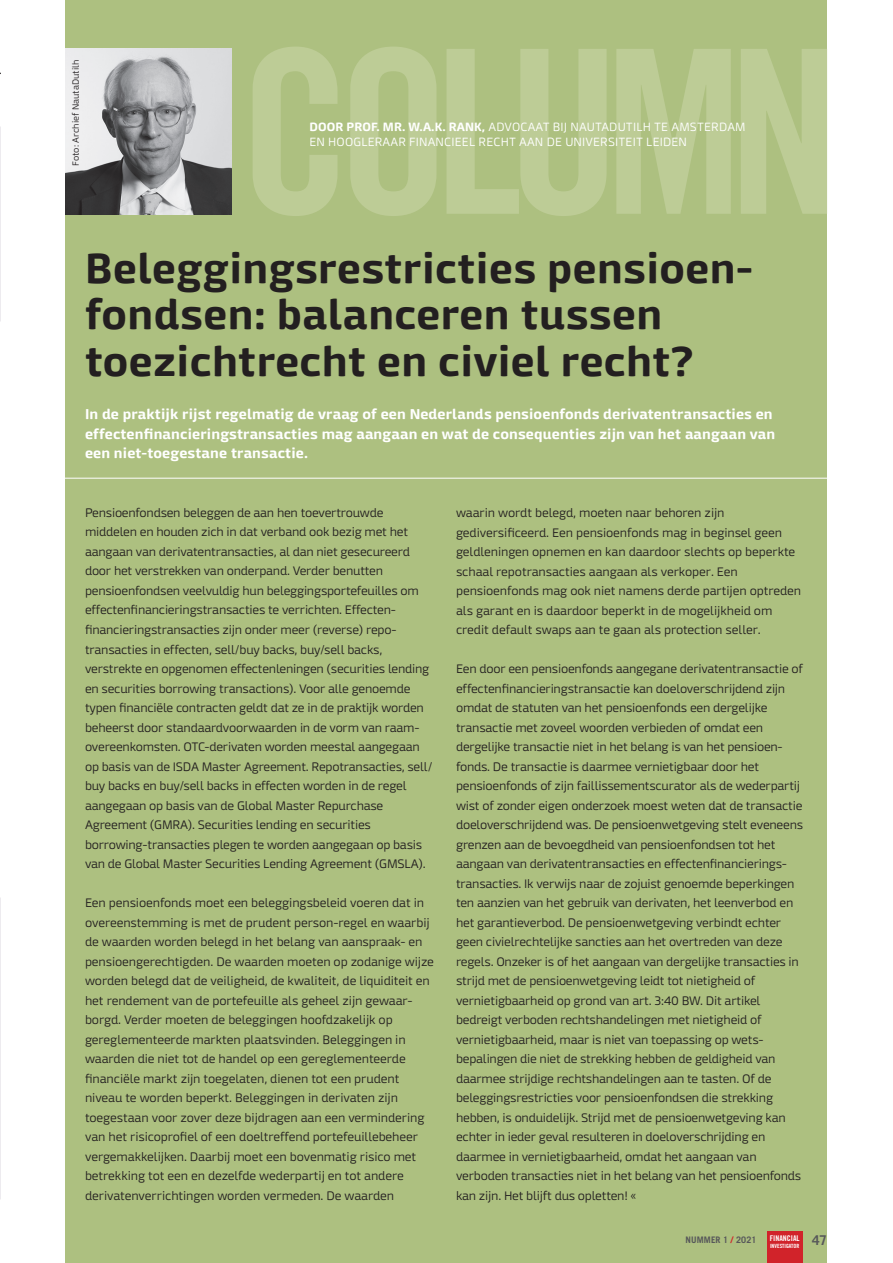
<style>
.page{position:relative;width:893px;height:1263px;background:#fff}
.page>*{position:absolute;margin:0;border:0;box-sizing:border-box;transform-origin:0 0}
.t1{font:700 42px/46.5px "Mangerica";letter-spacing:.01em;color:#231f20}
.t2{font:700 14.25px/19.5px "Mangerica";letter-spacing:.01em;color:#fff}
.t3{font:700 13.5px "Trade Gothic LT";color:#57585a}
.t4{font:300 12.3px/19.5px "Mangerica";letter-spacing:-.02em;color:#231f20}
.t5{font:300 12px/15px "Mangerica";letter-spacing:.01em;color:#fff}
.t6{font:300 9px "Mangerica";color:#231f20}
.t7{font:700 9px "Trade Gothic LT";letter-spacing:.01em;color:#57585a}
.t8{font:7.8px "Trade Gothic LT Bold Cond Twenty";color:#fff}
.t9{font:5.7px "Trade Gothic LT Bold Cond Twenty";color:#fff}
.s1{font-weight:700}
.s2{color:#d1232a}
</style>
<div class="page">
<div style="left:66px;top:0;width:761px;height:1263px;background:#adc080"></div>
<img style="left:66px;top:49px;width:166px;height:166px">
<svg style="left:253px;top:47px;width:574px;height:169px;fill:#bdcc96"></svg>
<hr style="left:0;top:478px;width:893px;height:1px;background:#fff">
<div style="left:767px;top:1231px;width:35px;height:32px;background:#d1232a"></div>
<p class="t6" style="left:70px;top:166px;width:108px;rotate:-90deg">Foto: Archief NautaDutilh</p>
<p class="t5" style="left:309px;top:120px;width:438px"><span class="s1">DOOR PROF. MR. W.A.K. RANK,</span> ADVOCAAT BIJ NAUTADUTILH TE AMSTERDAM<br>EN HOOGLERAAR FINANCIEEL RECHT AAN DE UNIVERSITEIT LEIDEN</p>
<h1 class="t1" style="left:85px;top:245px;width:669px">Beleggingsrestricties pensioen&shy;fondsen: balanceren tussen toezichtrecht en civiel recht?</h1>
<p class="t2" style="left:85px;top:405px;width:692px">In de praktijk rijst regelmatig de vraag of een Nederlands pensioenfonds derivatentransacties en effectenfinancieringstransacties mag aangaan en wat de consequenties zijn van het aangaan van een niet-toegestane transactie.</p>
<p class="t4" style="left:85px;top:503px;width:349px">Pensioenfondsen beleggen de aan hen toevertrouwde middelen en houden zich in dat verband ook bezig met het aangaan van derivatentransacties, al dan niet gesecureerd door het verstrekken van onderpand. Verder benutten pensioenfondsen veelvuldig hun beleggingsportefeuilles om effectenfinancieringstransacties te verrichten. Effecten&shy;financieringstransacties zijn onder meer (reverse) repo&shy;transacties in effecten, sell/buy backs, buy/sell backs, verstrekte en opgenomen effectenleningen (securities lending en securities borrowing transactions). Voor alle genoemde typen financiële contracten geldt dat ze in de praktijk worden beheerst door standaardvoorwaarden in de vorm van raam&shy;overeenkomsten. OTC-derivaten worden meestal aangegaan op basis van de ISDA Master Agreement. Repotransacties, sell/ buy backs en buy/sell backs in effecten worden in de regel aangegaan op basis van de Global Master Repurchase Agreement (GMRA). Securities lending en securities borrowing-transacties plegen te worden aangegaan op basis van de Global Master Securities Lending Agreement (GMSLA).</p>
<p class="t4" style="left:85px;top:893px;width:350px">Een pensioenfonds moet een beleggingsbeleid voeren dat in overeenstemming is met de prudent person-regel en waarbij de waarden worden belegd in het belang van aanspraak- en pensioengerechtigden. De waarden moeten op zodanige wijze worden belegd dat de veiligheid, de kwaliteit, de liquiditeit en het rendement van de portefeuille als geheel zijn gewaar&shy;borgd. Verder moeten de beleggingen hoofdzakelijk op gereglementeerde markten plaatsvinden. Beleggingen in waarden die niet tot de handel op een gereglementeerde financiële markt zijn toegelaten, dienen tot een prudent niveau te worden beperkt. Beleggingen in derivaten zijn toegestaan voor zover deze bijdragen aan een vermindering van het risicoprofiel of een doeltreffend portefeuillebeheer vergemakkelijken. Daarbij moet een bovenmatig risico met betrekking tot een en dezelfde wederpartij en tot andere derivatenverrichtingen worden vermeden. De waarden</p>
<p class="t4" style="left:456px;top:503px;width:347px">waarin wordt belegd, moeten naar behoren zijn gediversificeerd. Een pensioenfonds mag in beginsel geen geldleningen opnemen en kan daardoor slechts op beperkte schaal repotransacties aangaan als verkoper. Een pensioenfonds mag ook niet namens derde partijen optreden als garant en is daardoor beperkt in de mogelijkheid om credit default swaps aan te gaan als protection seller.</p>
<p class="t4" style="left:456px;top:659px;width:349px">Een door een pensioenfonds aangegane derivatentransactie of effectenfinancieringstransactie kan doeloverschrijdend zijn omdat de statuten van het pensioenfonds een dergelijke transactie met zoveel woorden verbieden of omdat een dergelijke transactie niet in het belang is van het pensioen&shy;fonds. De transactie is daarmee vernietigbaar door het pensioenfonds of zijn faillissementscurator als de wederpartij wist of zonder eigen onderzoek moest weten dat de transactie doeloverschrijdend was. De pensioenwetgeving stelt eveneens grenzen aan de bevoegdheid van pensioenfondsen tot het aangaan van derivatentransacties en effectenfinancierings&shy;transacties. Ik verwijs naar de zojuist genoemde beperkingen ten aanzien van het gebruik van derivaten, het leenverbod en het garantieverbod. De pensioenwetgeving verbindt echter geen civielrechtelijke sancties aan het overtreden van deze regels. Onzeker is of het aangaan van dergelijke transacties in strijd met de pensioenwetgeving leidt tot nietigheid of vernietigbaarheid op grond van art. 3:40 BW. Dit artikel bedreigt verboden rechtshandelingen met nietigheid of vernietigbaarheid, maar is niet van toepassing op wets&shy;bepalingen die niet de strekking hebben de geldigheid van daarmee strijdige rechtshandelingen aan te tasten. Of de beleggingsrestricties voor pensioenfondsen die strekking hebben, is onduidelijk. Strijd met de pensioenwetgeving kan echter in ieder geval resulteren in doeloverschrijding en daarmee in vernietigbaarheid, omdat het aangaan van verboden transacties niet in het belang van het pensioenfonds kan zijn. Het blijft dus opletten! «</p>
<p class="t7" style="left:686px;top:1234px;width:72px">NUMMER 1 <span class="s2">/</span> 2021</p>
<p class="t3" style="left:812px;top:1232px;width:17px">47</p>
<p class="t8" style="left:770px;top:1233px;width:31px">FINANCIAL</p>
<p class="t9" style="left:770px;top:1242px;width:31px">INVESTIGATOR</p>
</div>
